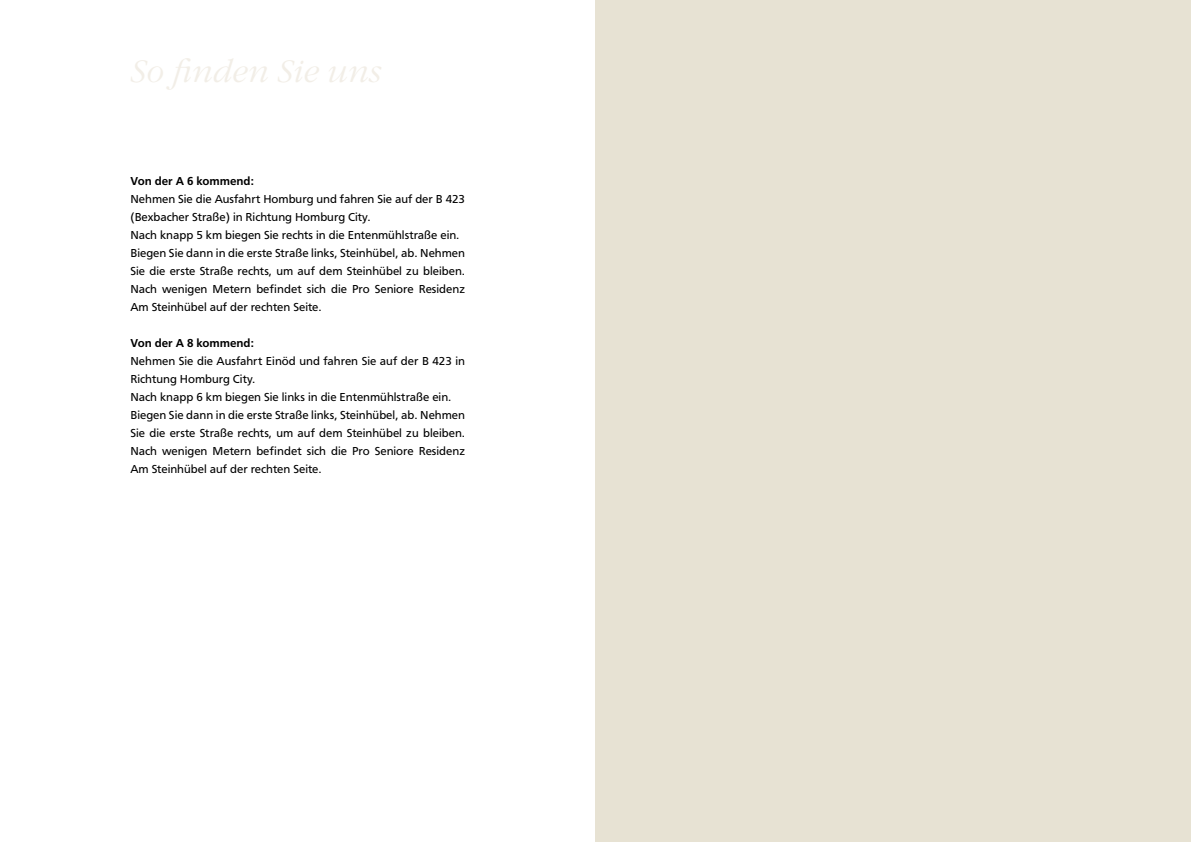
<style>
.page{position:relative;width:1191px;height:842px;background:#fff}
.page>*{position:absolute;margin:0;border:0;box-sizing:border-box;transform-origin:0 0}
.t1{font:italic 300 32px "Garamond Itc T";color:#f2eee7}
.t2{font:12px/18px "F015 T";color:#000}
.t3{font:500 12px "F015 T";color:#000}
</style>
<div class="page">
<div style="left:595px;top:0;width:596px;height:842px;background:#e7e2d3"></div>
<h1 class="t1" style="left:130px;top:54px;width:253px">So finden Sie uns</h1>
<p class="t3" style="left:130px;top:174px;width:125px">Von der A 6 kommend:</p>
<p class="t2" style="left:130px;top:190px;width:336px">Nehmen Sie die Ausfahrt Homburg und fahren Sie auf der B 423 (Bexbacher Straße) in Richtung Homburg City.<br>Nach knapp 5 km biegen Sie rechts in die Entenmühlstraße ein.<br>Biegen Sie dann in die erste Straße links, Steinhübel, ab. Nehmen Sie die erste Straße rechts, um auf dem Steinhübel zu bleiben.<br>Nach wenigen Metern befindet sich die Pro Seniore Residenz Am Steinhübel auf der rechten Seite.</p>
<p class="t3" style="left:130px;top:336px;width:125px">Von der A 8 kommend:</p>
<p class="t2" style="left:130px;top:352px;width:336px">Nehmen Sie die Ausfahrt Einöd und fahren Sie auf der B 423 in Richtung Homburg City.<br>Nach knapp 6 km biegen Sie links in die Entenmühlstraße ein.<br>Biegen Sie dann in die erste Straße links, Steinhübel, ab. Nehmen Sie die erste Straße rechts, um auf dem Steinhübel zu bleiben.<br>Nach wenigen Metern befindet sich die Pro Seniore Residenz Am Steinhübel auf der rechten Seite.</p>
</div>
